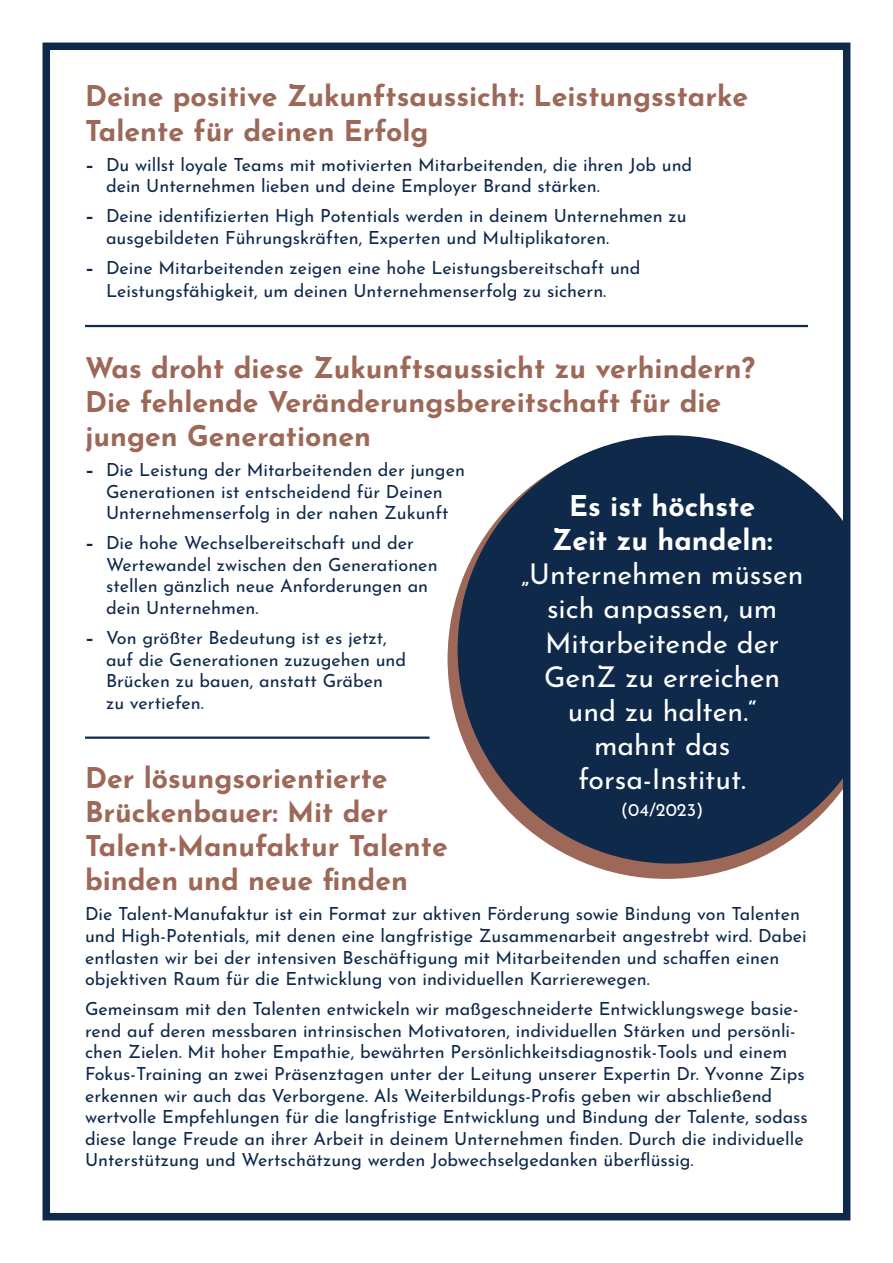
<style>
.page{position:relative;width:893px;height:1263px;background:#fff}
.page>*{position:absolute;margin:0;border:0;box-sizing:border-box;transform-origin:0 0}
.t1{font:700 28.5px/34.2px "Josefin Sans";color:#9d6857}
.t2{font:28.5px/34.2px "Josefin Sans";color:#fff;text-align:center}
.t3{font:700 28.5px/34.2px "Josefin Sans";color:#fff;text-align:center}
.t4{font:18px/21.6px "Josefin Sans";color:#0e294a}
.t5{font:18px "Josefin Sans";color:#fff}
.s1{font-weight:700}
</style>
<div class="page">
<hr style="left:85px;top:325px;width:723px;height:2px;background:#0e294a">
<hr style="left:85px;top:736px;width:344px;height:3px;background:#0e294a">
<div style="left:448px;top:439px;width:437px;height:440px;background:#9d6857;border-radius:50%"></div>
<div style="left:458px;top:435px;width:428px;height:429px;background:#0e294a;border-radius:50%"></div>
<div style="left:845px;top:280px;width:48px;height:581px;background:#fff"></div>
<div style="left:43px;top:43px;width:807px;height:1177px;border:8px solid #0e294a"></div>
<h1 class="t1" style="left:85px;top:77px;width:665px">Deine positive Zukunftsaussicht: Leistungsstarke<br>Talente für deinen Erfolg</h1>
<p class="t4" style="left:106px;top:152px;width:588px;text-indent:-21px"><span class="s1">–</span> Du willst loyale Teams mit motivierten Mitarbeitenden, die ihren Job und dein Unternehmen lieben und deine Employer Brand stärken.</p>
<p class="t4" style="left:106px;top:204px;width:582px;text-indent:-21px"><span class="s1">–</span> Deine identifizierten High Potentials werden in deinem Unternehmen zu ausgebildeten Führungskräften, Experten und Multiplikatoren.</p>
<p class="t4" style="left:106px;top:254px;width:536px;line-height:23.4px;text-indent:-21px"><span class="s1">–</span> Deine Mitarbeitenden zeigen eine hohe Leistungsbereitschaft und<br>Leistungsfähigkeit, um deinen Unternehmenserfolg zu sichern.</p>
<h1 class="t1" style="left:85px;top:348px;width:671px">Was droht diese Zukunftsaussicht zu verhindern?<br>Die fehlende Veränderungsbereitschaft für die jungen Generationen</h1>
<p class="t4" style="left:85px;top:457px;width:381px;text-align:center"><span class="s1">–</span> Die Leistung der Mitarbeitenden der jungen<br>Generationen ist entscheidend für Deinen<br>Unternehmenserfolg in der nahen Zukunft</p>
<p class="t4" style="left:106px;top:531px;width:333px;text-indent:-21px"><span class="s1">–</span> Die hohe Wechselbereitschaft und der Wertewandel zwischen den Generationen stellen gänzlich neue Anforderungen an dein Unternehmen.</p>
<p class="t4" style="left:106px;top:625px;width:302px;text-indent:-21px"><span class="s1">–</span> Von größter Bedeutung ist es jetzt, auf die Generationen zuzugehen und<br>Brücken zu bauen, anstatt Gräben<br>zu vertiefen.</p>
<h1 class="t3" style="left:552px;top:486px;width:222px">Es ist höchste<br>Zeit zu handeln:</h1>
<h1 class="t2" style="left:521px;top:555px;width:284px">„Unternehmen müssen sich anpassen, um<br>Mitarbeitende der<br>GenZ zu erreichen und zu halten.“<br>mahnt das forsa-Institut.</h1>
<p class="t5" style="left:621px;top:797px;width:84px">(04/2023)</p>
<h1 class="t1" style="left:85px;top:758px;width:364px">Der lösungsorientierte<br>Brückenbauer: Mit der<br>Talent-Manufaktur Talente binden und neue finden</h1>
<p class="t4" style="left:85px;top:902px;width:723px">Die Talent-Manufaktur ist ein Format zur aktiven Förderung sowie Bindung von Talenten und High-Potentials, mit denen eine langfristige Zusammenarbeit angestrebt wird. Dabei entlasten wir bei der intensiven Beschäftigung mit Mitarbeitenden und schaffen einen objektiven Raum für die Entwicklung von individuellen Karrierewegen.</p>
<p class="t4" style="left:85px;top:997px;width:724px">Gemeinsam mit den Talenten entwickeln wir maßgeschneiderte Entwicklungswege basie&shy;rend auf deren messbaren intrinsischen Motivatoren, individuellen Stärken und persönli&shy;chen Zielen. Mit hoher Empathie, bewährten Persönlichkeitsdiagnostik-Tools und einem Fokus-Training an zwei Präsenztagen unter der Leitung unserer Expertin Dr. Yvonne Zips erkennen wir auch das Verborgene. Als Weiterbildungs-Profis geben wir abschließend wertvolle Empfehlungen für die langfristige Entwicklung und Bindung der Talente, sodass diese lange Freude an ihrer Arbeit in deinem Unternehmen finden. Durch die individuelle Unterstützung und Wertschätzung werden Jobwechselgedanken überflüssig.</p>
</div>
